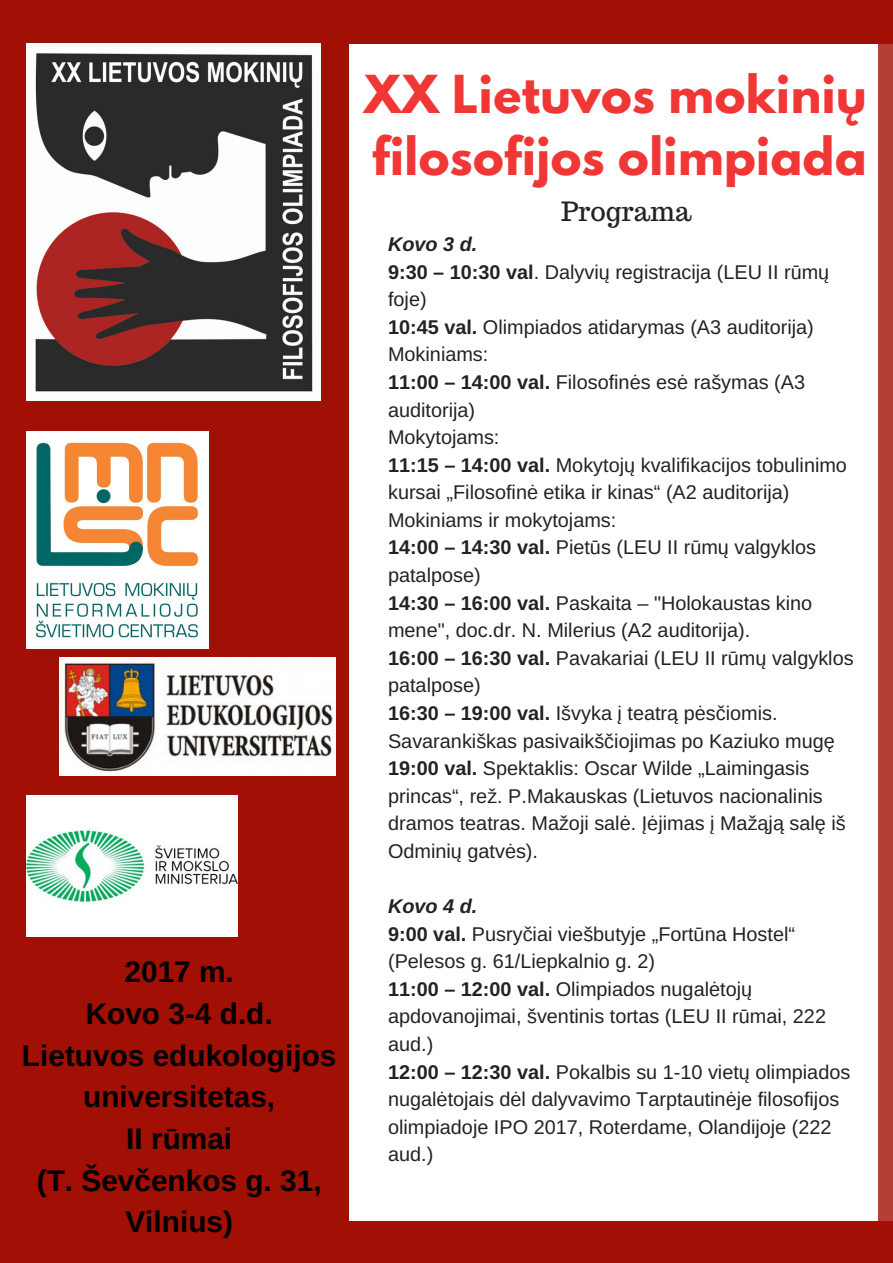
<style>
.page{position:relative;width:893px;height:1263px;background:#fff}
.page>*{position:absolute;margin:0;border:0;box-sizing:border-box;transform-origin:0 0}
.t1{font:700 46.35px/61.9px "League Spartan";letter-spacing:.01em;color:#f13636}
.t2{font:700 29.78px/41.6px "Arimo";color:#000;text-align:center}
.t3{font:26.47px "Trocchi";color:#222}
.t4{font:19.88px/27.6px "Arimo";color:#222}
.s1{font-family:"Liberation Sans"}
.s2{font-weight:700;font-style:italic}
.s3{font-weight:700}
</style>
<div class="page">
<div style="left:0;top:0;width:349px;height:1263px;background:#a20f05"></div>
<img style="left:26px;top:43px;width:294px;height:357px">
<img style="left:27px;top:795px;width:211px;height:141px">
<img style="left:60px;top:657px;width:276px;height:119px">
<img style="left:26px;top:432px;width:182px;height:216px">
<div style="left:349px;top:1220px;width:544px;height:43px;background:#a20f05"></div>
<div style="left:349px;top:0;width:544px;height:43px;background:#a20f05"></div>
<div style="left:879px;top:18px;width:14px;height:1245px;background:#b43f37"></div>
<h2 class="t2" style="left:22px;top:951px;width:316px">2017 m.<br>Kovo 3-4 d.d.<br>Lietuvos edukologijos universitetas,<br>II r<span class="s1">ū</span>mai<br>(T. <span class="s1">Š</span>ev<span class="s1">č</span>enkos g. 31,<br>Vilnius)</h2>
<h1 class="t1" style="left:364px;top:70px;width:504px">XX Lietuvos mokinių filosofijos olimpiada</h1>
<h3 class="t3" style="left:561px;top:194px;width:132px">Programa</h3>
<p class="t4" style="left:388px;top:230px;width:467px"><span class="s2">Kovo 3 d.<br></span><span class="s3">9:30 – 10:30 val</span>. Dalyvi<span class="s1">ų</span> registracija (LEU II r<span class="s1">ū</span>m<span class="s1">ų </span>foje)<br><span class="s3">10:45 val.</span> Olimpiados atidarymas (A3 auditorija)<br>Mokiniams:<br><span class="s3">11:00 – 14:00 val.</span> Filosofin<span class="s1">ė</span>s es<span class="s1">ė</span> ra<span class="s1">š</span>ymas (A3 auditorija)<br>Mokytojams:<br><span class="s3">11:15 – 14:00 val.</span> Mokytoj<span class="s1">ų</span> kvalifikacijos tobulinimo kursai „Filosofin<span class="s1">ė</span> etika ir kinas“ (A2 auditorija)<br>Mokiniams ir mokytojams:<br><span class="s3">14:00 – 14:30 val.</span> Piet<span class="s1">ū</span>s (LEU II r<span class="s1">ū</span>m<span class="s1">ų</span> valgyklos patalpose)<br><span class="s3">14:30 – 16:00 val.</span> Paskaita – "Holokaustas kino mene", doc.dr. N. Milerius (A2 auditorija).<br><span class="s3">16:00 – 16:30 val.</span> Pavakariai (LEU II r<span class="s1">ū</span>m<span class="s1">ų</span> valgyklos patalpose)<br><span class="s3">16:30 – 19:00 val.</span> I<span class="s1">š</span>vyka <span class="s1">į</span> teatr<span class="s1">ą</span> p<span class="s1">ė</span>s<span class="s1">č</span>iomis.<br>Savaranki<span class="s1">š</span>kas pasivaik<span class="s1">šč</span>iojimas po Kaziuko mug<span class="s1">ę </span><span class="s3">19:00 val.</span> Spektaklis: Oscar Wilde „Laimingasis princas“, re<span class="s1">ž</span>. P.Makauskas (Lietuvos nacionalinis dramos teatras. Ma<span class="s1">ž</span>oji sal<span class="s1">ė</span>. <span class="s1">Įė</span>jimas <span class="s1">į</span> Ma<span class="s1">žą</span>j<span class="s1">ą</span> sal<span class="s1">ę</span> i<span class="s1">š </span>Odmini<span class="s1">ų</span> gatv<span class="s1">ė</span>s).</p>
<p class="t4" style="left:388px;top:892px;width:464px"><span class="s2">Kovo 4 d.<br></span><span class="s3">9:00 val.</span> Pusry<span class="s1">č</span>iai vie<span class="s1">š</span>butyje „Fort<span class="s1">ū</span>na Hostel“ (Pelesos g. 61/Liepkalnio g. 2)<br><span class="s3">11:00 – 12:00 val.</span> Olimpiados nugal<span class="s1">ė</span>toj<span class="s1">ų </span>apdovanojimai, <span class="s1">š</span>ventinis tortas (LEU II r<span class="s1">ū</span>mai, 222 aud.)<br><span class="s3">12:00 – 12:30 val.</span> Pokalbis su 1-10 viet<span class="s1">ų</span> olimpiados nugal<span class="s1">ė</span>tojais d<span class="s1">ė</span>l dalyvavimo Tarptautin<span class="s1">ė</span>je filosofijos olimpiadoje IPO 2017, Roterdame, Olandijoje (222 aud.)</p>
</div>
